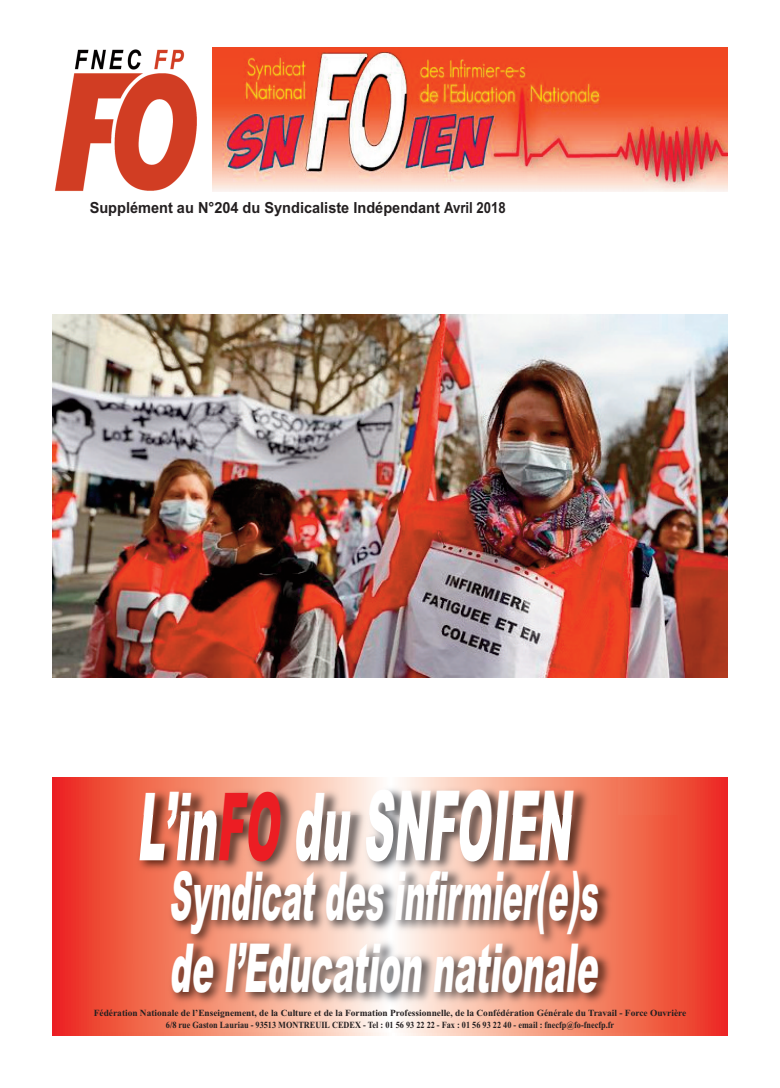
<style>
.page{position:relative;width:780px;height:1088px;background:#fff}
.page>*{position:absolute;margin:0;border:0;box-sizing:border-box;transform-origin:0 0}
.t1{font:900 96.88px "Arial";color:#fff;scale:.43 1}
.t2{font:900 67.5px/71.4px "Arial";color:#fff;scale:.45 1}
.t3{font:700 15.25px "Arial";color:#231f20;scale:.95 1}
.t4{font:700 9.38px/12.5px "Times New Roman";color:#231f20;text-align:center}
.s1{font-size:93.75px}
.s2{font-size:93.75px;color:#eb1d23}
</style>
<div class="page">
<img style="left:55px;top:49px;width:142px;height:142px">
<div style="left:207px;top:46px;width:520px;height:145px;background:linear-gradient(to bottom,#fff,#fff)"></div>
<img style="left:212px;top:48px;width:515px;height:143px">
<svg style="left:53px;top:777px;width:674px;height:259px"></svg>
<img style="left:100px;top:777px;width:517px;height:38px">
<img style="left:100px;top:815px;width:577px;height:217px">
<img style="left:139px;top:815px;width:78px;height:45px">
<img style="left:219px;top:815px;width:62px;height:46px">
<img style="left:297px;top:815px;width:53px;height:46px">
<img style="left:366px;top:815px;width:206px;height:46px">
<img style="left:53px;top:314px;width:674px;height:363px">
<h3 class="t3" style="left:90px;top:199px;width:439px">Supplément au N°204 du Syndicaliste Indépendant Avril 2018</h3>
<h1 class="t1" style="left:136px;top:770px;width:1039px"><span class="s1">L’in</span><span class="s2">FO</span> <span class="s1">du</span> SNFOIEN</h1>
<h2 class="t2" style="left:169px;top:861px;width:974px">Syndicat des infirmier(e)s de l’Education nationale</h2>
<p class="t4" style="left:94px;top:1006px;width:594px">Fédération Nationale de l’Enseignement, de la Culture et de la Formation Professionnelle, de la Confédération Générale du Travail - Force Ouvrière<br>6/8 rue Gaston Lauriau - 93513 MONTREUIL CEDEX - Tel : 01 56 93 22 22 - Fax : 01 56 93 22 40 - email : fnecfp@fo-fnecfp.fr</p>
</div>
